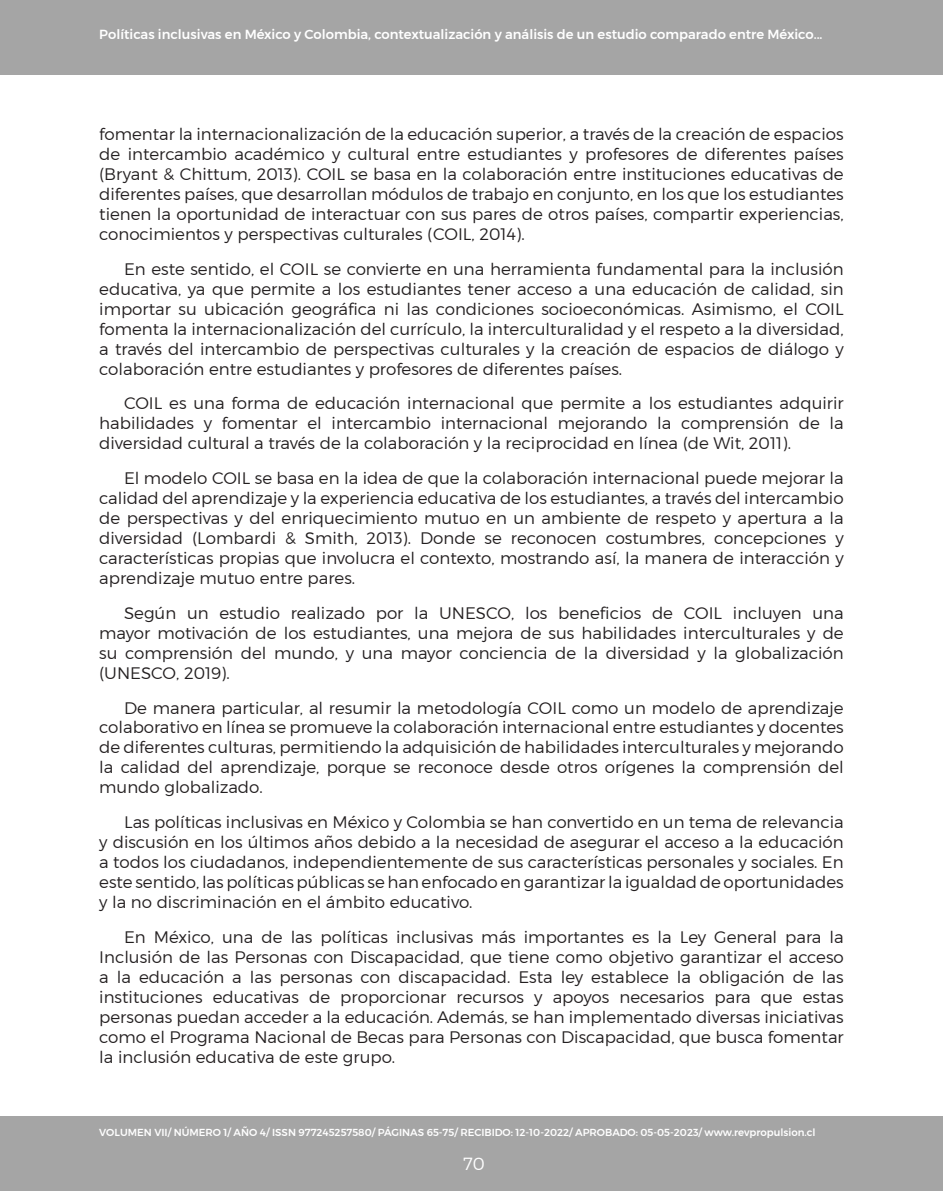
<style>
.page{position:relative;width:943px;height:1191px;background:#fff}
.page>*{position:absolute;margin:0;border:0;box-sizing:border-box;transform-origin:0 0}
.t1{font:300 17.5px "Montserrat";color:#fff}
._07_parrafo_texto_articulo{font:300 16.62px/19.9px "Montserrat";color:#231f20;text-align:justify}
.t2{font:500 13.12px "Montserrat";color:#fff}
.t3{font:500 10.15px "Montserrat";color:#fff}
</style>
<div class="page">
<div style="left:0;top:0;width:943px;height:74px;background:#a5a5a5"></div>
<div style="left:0;top:1116px;width:943px;height:75px;background:#a5a5a5"></div>
<p class="t2" style="left:99px;top:26px;width:724px">Políticas inclusivas en México y Colombia, contextualización y análisis de un estudio comparado entre México...</p>
<p class="_07_parrafo_texto_articulo" style="left:99px;top:124px;width:746px">fomentar la internacionalización de la educación superior, a través de la creación de espacios de intercambio académico y cultural entre estudiantes y profesores de diferentes países (Bryant &amp; Chittum, 2013). COIL se basa en la colaboración entre instituciones educativas de diferentes países, que desarrollan módulos de trabajo en conjunto, en los que los estudiantes tienen la oportunidad de interactuar con sus pares de otros países, compartir experiencias, conocimientos y perspectivas culturales (COIL, 2014).</p>
<p class="_07_parrafo_texto_articulo" style="left:99px;top:259px;width:746px;text-indent:25px">En este sentido, el COIL se convierte en una herramienta fundamental para la inclusión educativa, ya que permite a los estudiantes tener acceso a una educación de calidad, sin importar su ubicación geográfica ni las condiciones socioeconómicas. Asimismo, el COIL fomenta la internacionalización del currículo, la interculturalidad y el respeto a la diversidad, a través del intercambio de perspectivas culturales y la creación de espacios de diálogo y colaboración entre estudiantes y profesores de diferentes países.</p>
<p class="_07_parrafo_texto_articulo" style="left:99px;top:393px;width:746px;text-indent:25px">COIL es una forma de educación internacional que permite a los estudiantes adquirir habilidades y fomentar el intercambio internacional mejorando la comprensión de la diversidad cultural a través de la colaboración y la reciprocidad en línea (de Wit, 2011).</p>
<p class="_07_parrafo_texto_articulo" style="left:99px;top:468px;width:746px;text-indent:25px">El modelo COIL se basa en la idea de que la colaboración internacional puede mejorar la calidad del aprendizaje y la experiencia educativa de los estudiantes, a través del intercambio de perspectivas y del enriquecimiento mutuo en un ambiente de respeto y apertura a la diversidad (Lombardi &amp; Smith, 2013). Donde se reconocen costumbres, concepciones y características propias que involucra el contexto, mostrando así, la manera de interacción y aprendizaje mutuo entre pares.</p>
<p class="_07_parrafo_texto_articulo" style="left:99px;top:602px;width:746px;text-indent:25px">Según un estudio realizado por la UNESCO, los beneficios de COIL incluyen una mayor motivación de los estudiantes, una mejora de sus habilidades interculturales y de su comprensión del mundo, y una mayor conciencia de la diversidad y la globalización (UNESCO, 2019).</p>
<p class="_07_parrafo_texto_articulo" style="left:99px;top:697px;width:746px;text-indent:25px">De manera particular, al resumir la metodología COIL como un modelo de aprendizaje colaborativo en línea se promueve la colaboración internacional entre estudiantes y docentes de diferentes culturas, permitiendo la adquisición de habilidades interculturales y mejorando la calidad del aprendizaje, porque se reconoce desde otros orígenes la comprensión del mundo globalizado.</p>
<p class="_07_parrafo_texto_articulo" style="left:99px;top:812px;width:746px;text-indent:25px">Las políticas inclusivas en México y Colombia se han convertido en un tema de relevancia y discusión en los últimos años debido a la necesidad de asegurar el acceso a la educación a todos los ciudadanos, independientemente de sus características personales y sociales. En este sentido, las políticas públicas se han enfocado en garantizar la igualdad de oportunidades y la no discriminación en el ámbito educativo.</p>
<p class="_07_parrafo_texto_articulo" style="left:99px;top:926px;width:746px;text-indent:25px">En México, una de las políticas inclusivas más importantes es la Ley General para la Inclusión de las Personas con Discapacidad, que tiene como objetivo garantizar el acceso a la educación a las personas con discapacidad. Esta ley establece la obligación de las instituciones educativas de proporcionar recursos y apoyos necesarios para que estas personas puedan acceder a la educación. Además, se han implementado diversas iniciativas como el Programa Nacional de Becas para Personas con Discapacidad, que busca fomentar la inclusión educativa de este grupo.</p>
<p class="t3" style="left:99px;top:1126px;width:718px">VOLUMEN VII/ NÚMERO 1/ AÑO 4/ ISSN 977245257580/ PÁGINAS 65-75/ RECIBIDO: 12-10-2022/ APROBADO: 05-05-2023/ www.revpropulsion.cl</p>
<p class="t1" style="left:463px;top:1152px;width:23px">70</p>
</div>
